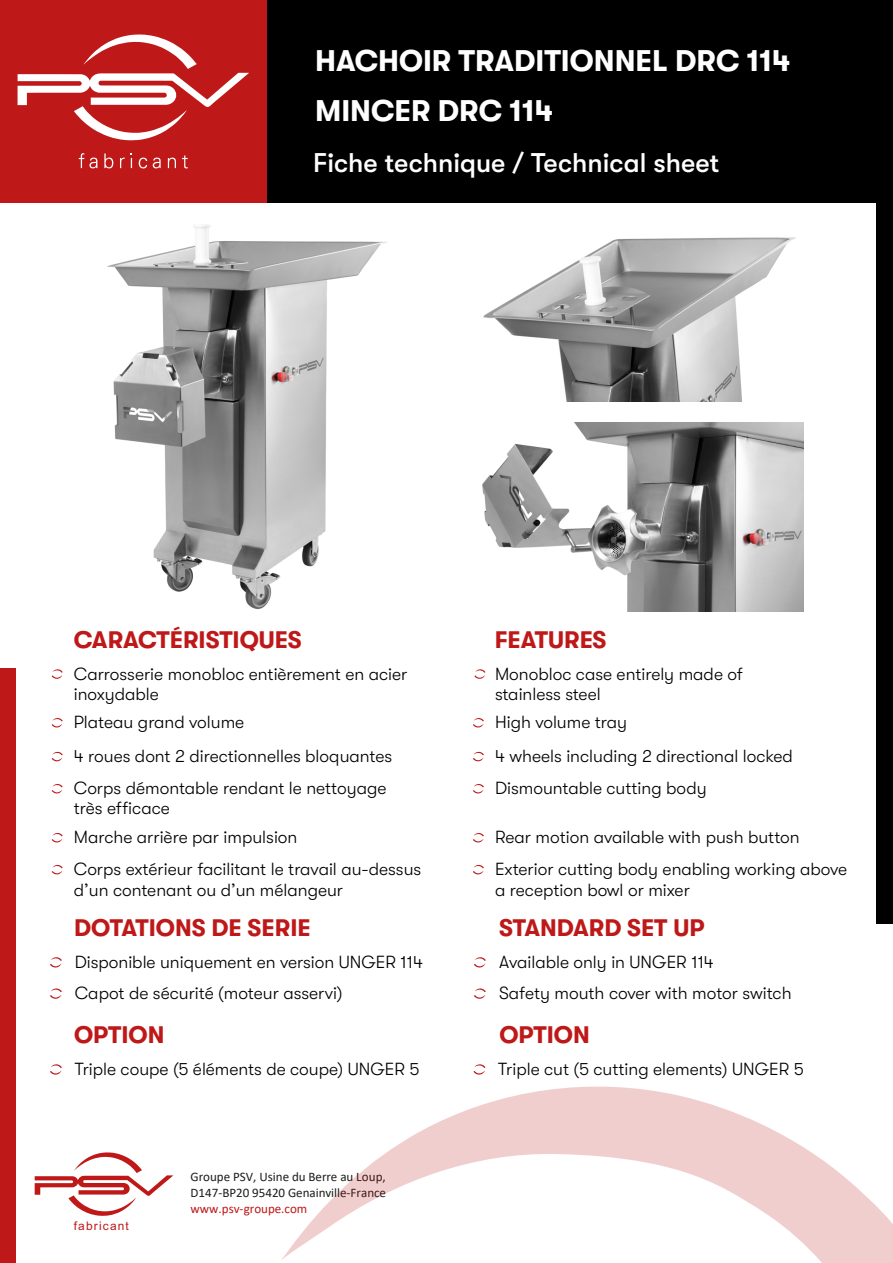
<style>
.page{position:relative;width:893px;height:1263px;background:#fff}
.page>*{position:absolute;margin:0;border:0;box-sizing:border-box;transform-origin:0 0}
.t1{font:700 29.85px/50.2px "GT Walsheim";color:#fff}
.t2{font:500 27px "GT Walsheim Pro";color:#fff}
.t3{font:700 23.85px "GT Walsheim";color:#bf1818}
.t4{font:300 17.55px/20.2px "GT Walsheim Pro";color:#000}
.t5{font:13.05px/15.8px "Calibri";letter-spacing:-.005em;color:#1d1d1b}
.t6{font:13.05px "Calibri";color:#bf1818}
.t7{font:11.85px "Bokonique";letter-spacing:.1em;color:#bf1818}
</style>
<div class="page">
<img style="left:107px;top:225px;width:281px;height:384px">
<div style="left:267px;top:0;width:626px;height:203px;background:#000"></div>
<div style="left:0;top:0;width:267px;height:203px;background:#bf1818"></div>
<svg style="left:18px;top:34px;width:231px;height:106px"></svg>
<svg style="left:104px;top:153px;width:10px;height:16px"></svg>
<svg style="left:153px;top:157px;width:8px;height:12px"></svg>
<svg style="left:168px;top:157px;width:8px;height:11px"></svg>
<svg style="left:139px;top:157px;width:8px;height:12px"></svg>
<svg style="left:79px;top:153px;width:18px;height:16px"></svg>
<svg style="left:182px;top:155px;width:6px;height:14px"></svg>
<svg style="left:120px;top:157px;width:5px;height:11px"></svg>
<svg style="left:131px;top:153px;width:1px;height:15px"></svg>
<svg style="left:35px;top:1152px;width:138px;height:64px"></svg>
<svg style="left:281px;top:1086px;width:612px;height:177px"></svg>
<div style="left:876px;top:199px;width:17px;height:725px;background:#000"></div>
<div style="left:0;top:669px;width:16px;height:594px;background:#bf1818"></div>
<svg style="left:52px;top:669px;width:11px;height:10px"></svg>
<svg style="left:52px;top:718px;width:11px;height:9px"></svg>
<svg style="left:52px;top:833px;width:11px;height:9px"></svg>
<svg style="left:52px;top:865px;width:11px;height:9px"></svg>
<svg style="left:52px;top:784px;width:11px;height:9px"></svg>
<svg style="left:474px;top:669px;width:11px;height:10px"></svg>
<svg style="left:473px;top:718px;width:11px;height:9px"></svg>
<svg style="left:52px;top:752px;width:11px;height:9px"></svg>
<svg style="left:473px;top:752px;width:11px;height:9px"></svg>
<svg style="left:473px;top:833px;width:11px;height:9px"></svg>
<svg style="left:473px;top:865px;width:11px;height:9px"></svg>
<svg style="left:473px;top:784px;width:11px;height:9px"></svg>
<svg style="left:50px;top:1064px;width:12px;height:10px"></svg>
<svg style="left:474px;top:957px;width:12px;height:10px"></svg>
<svg style="left:50px;top:957px;width:12px;height:10px"></svg>
<svg style="left:474px;top:988px;width:12px;height:11px"></svg>
<svg style="left:50px;top:988px;width:12px;height:11px"></svg>
<svg style="left:473px;top:1064px;width:12px;height:10px"></svg>
<img style="left:483px;top:237px;width:313px;height:164px">
<img style="left:482px;top:423px;width:321px;height:188px">
<h1 class="t1" style="left:315px;top:36px;width:477px">HACHOIR TRADITIONNEL DRC 114<br>MINCER DRC 114</h1>
<h2 class="t2" style="left:313px;top:147px;width:408px">Fiche technique / Technical sheet</h2>
<h3 class="t3" style="left:74px;top:626px;width:229px">CARACTÉRISTIQUES</h3>
<h3 class="t3" style="left:495px;top:626px;width:113px">FEATURES</h3>
<p class="t4" style="left:74px;top:664px;width:335px">Carrosserie monobloc entièrement en acier inoxydable</p>
<p class="t4" style="left:74px;top:712px;width:172px">Plateau grand volume</p>
<p class="t4" style="left:495px;top:664px;width:249px">Monobloc case entirely made of stainless steel</p>
<p class="t4" style="left:495px;top:712px;width:134px">High volume tray</p>
<p class="t4" style="left:74px;top:746px;width:320px">4 roues dont 2 directionnelles bloquantes</p>
<p class="t4" style="left:495px;top:746px;width:299px">4 wheels including 2 directional locked</p>
<p class="t4" style="left:74px;top:777px;width:314px;line-height:20.9px">Corps démontable rendant le nettoyage très efficace</p>
<p class="t4" style="left:74px;top:821px;width:349px;line-height:32px">Marche arrière par impulsion<br>Corps extérieur facilitant le travail au-dessus</p>
<p class="t4" style="left:74px;top:879px;width:271px">d’un contenant ou d’un mélangeur</p>
<p class="t4" style="left:495px;top:777px;width:213px">Dismountable cutting body</p>
<p class="t4" style="left:495px;top:821px;width:354px;line-height:32px">Rear motion available with push button<br>Exterior cutting body enabling working above</p>
<p class="t4" style="left:495px;top:879px;width:196px">a reception bowl or mixer</p>
<h3 class="t3" style="left:74px;top:915px;width:238px">DOTATIONS DE SERIE</h3>
<h3 class="t3" style="left:499px;top:915px;width:207px">STANDARD SET UP</h3>
<p class="t4" style="left:75px;top:951px;width:350px">Disponible uniquement en version UNGER 114</p>
<p class="t4" style="left:499px;top:951px;width:216px">Available only in UNGER 114</p>
<p class="t4" style="left:75px;top:983px;width:269px">Capot de sécurité (moteur asservi)</p>
<p class="t4" style="left:499px;top:983px;width:294px">Safety mouth cover with motor switch</p>
<h3 class="t3" style="left:74px;top:1022px;width:92px">OPTION</h3>
<h3 class="t3" style="left:499px;top:1022px;width:92px">OPTION</h3>
<p class="t4" style="left:75px;top:1058px;width:346px">Triple coupe (5 éléments de coupe) UNGER 5</p>
<p class="t4" style="left:498px;top:1058px;width:307px">Triple cut (5 cutting elements) UNGER 5</p>
<p class="t7" style="left:74px;top:1219px;width:57px">fabricant</p>
<p class="t5" style="left:191px;top:1168px;width:197px">Groupe PSV, Usine du Berre au Loup,<br>D147-BP20 95420 Genainville-France</p>
<p class="t6" style="left:191px;top:1199px;width:118px">www.psv-groupe.com</p>
</div>
